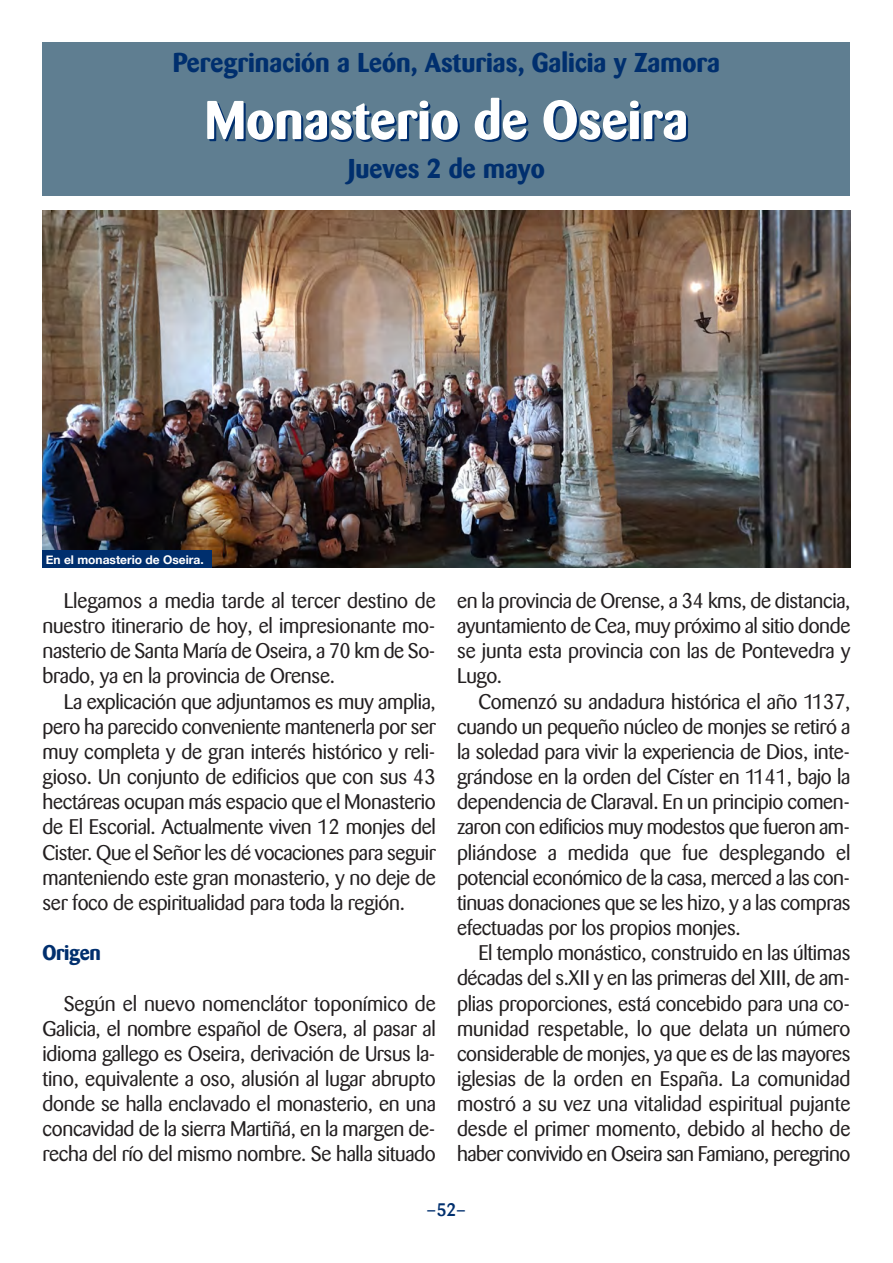
<style>
.page{position:relative;width:893px;height:1263px;background:#fff}
.page>*{position:absolute;margin:0;border:0;box-sizing:border-box;transform-origin:0 0}
.t1{font:700 54px "Barmeno";color:#fff}
.t2{font:700 27px "Barmeno";color:#002f6e}
.t3{font:21px/25.2px "Barmeno";letter-spacing:-.015em;color:#231f20;text-align:justify}
.t4{font:700 21px "Barmeno";letter-spacing:-.015em;color:#002f6e}
.t5{font:500 18px "Barmeno";color:#002f6e}
.t6{font:700 12px "Helvetica Neue";color:#fff}
</style>
<div class="page">
<div style="left:43px;top:43px;width:807px;height:153px;background:#5f7e91"></div>
<img style="left:43px;top:211px;width:807px;height:356px">
<div style="left:43px;top:550px;width:169px;height:17px;background:#002f6e"></div>
<p class="t2" style="left:173px;top:51px;width:549px">Peregrinación a León, Asturias, Galicia y Zamora</p>
<p class="t1" style="left:205px;top:98px;width:485px">Monasterio de Oseira</p>
<p class="t2" style="left:348px;top:157px;width:198px">Jueves 2 de mayo</p>
<p class="t6" style="left:46px;top:552px;width:159px">En el monasterio de Oseira.</p>
<p class="t3" style="left:43px;top:590px;width:395px;text-indent:21px">Llegamos a media tarde al tercer destino de nuestro itinerario de hoy, el impresionante mo&shy;nasterio de Santa María de Oseira, a 70 km de So&shy;brado, ya en la provincia de Orense.</p>
<p class="t3" style="left:43px;top:690px;width:395px;text-indent:21px">La explicación que adjuntamos es muy amplia, pero ha parecido conveniente mantenerla por ser muy completa y de gran interés histórico y reli&shy;gioso. Un conjunto de edificios que con sus 43 hectáreas ocupan más espacio que el Monasterio de El Escorial. Actualmente viven 12 monjes del Cister. Que el Señor les dé vocaciones para seguir manteniendo este gran monasterio, y no deje de ser foco de espiritualidad para toda la región.</p>
<p class="t4" style="left:43px;top:944px;width:60px">Origen</p>
<p class="t3" style="left:43px;top:992px;width:395px;text-indent:21px">Según el nuevo nomenclátor toponímico de Galicia, el nombre español de Osera, al pasar al idioma gallego es Oseira, derivación de Ursus la&shy;tino, equivalente a oso, alusión al lugar abrupto donde se halla enclavado el monasterio, en una concavidad de la sierra Martiñá, en la margen de&shy;recha del río del mismo nombre. Se halla situado</p>
<p class="t3" style="left:457px;top:590px;width:395px">en la provincia de Orense, a 34 kms, de distancia, ayuntamiento de Cea, muy próximo al sitio donde se junta esta provincia con las de Pontevedra y Lugo.</p>
<p class="t3" style="left:457px;top:690px;width:395px;text-indent:21px">Comenzó su andadura histórica el año 1137, cuando un pequeño núcleo de monjes se retiró a la soledad para vivir la experiencia de Dios, inte&shy;grándose en la orden del Císter en 1141, bajo la dependencia de Claraval. En un principio comen&shy;zaron con edificios muy modestos que fueron am&shy;pliándose a medida que fue desplegando el potencial económico de la casa, merced a las con&shy;tinuas donaciones que se les hizo, y a las compras efectuadas por los propios monjes.</p>
<p class="t3" style="left:457px;top:942px;width:395px;text-indent:21px">El templo monástico, construido en las últimas décadas del s.XII y en las primeras del XIII, de am&shy;plias proporciones, está concebido para una co&shy;munidad respetable, lo que delata un número considerable de monjes, ya que es de las mayores iglesias de la orden en España. La comunidad mostró a su vez una vitalidad espiritual pujante desde el primer momento, debido al hecho de haber convivido en Oseira san Famiano, peregrino</p>
<p class="t5" style="left:427px;top:1202px;width:41px">–52–</p>
</div>
